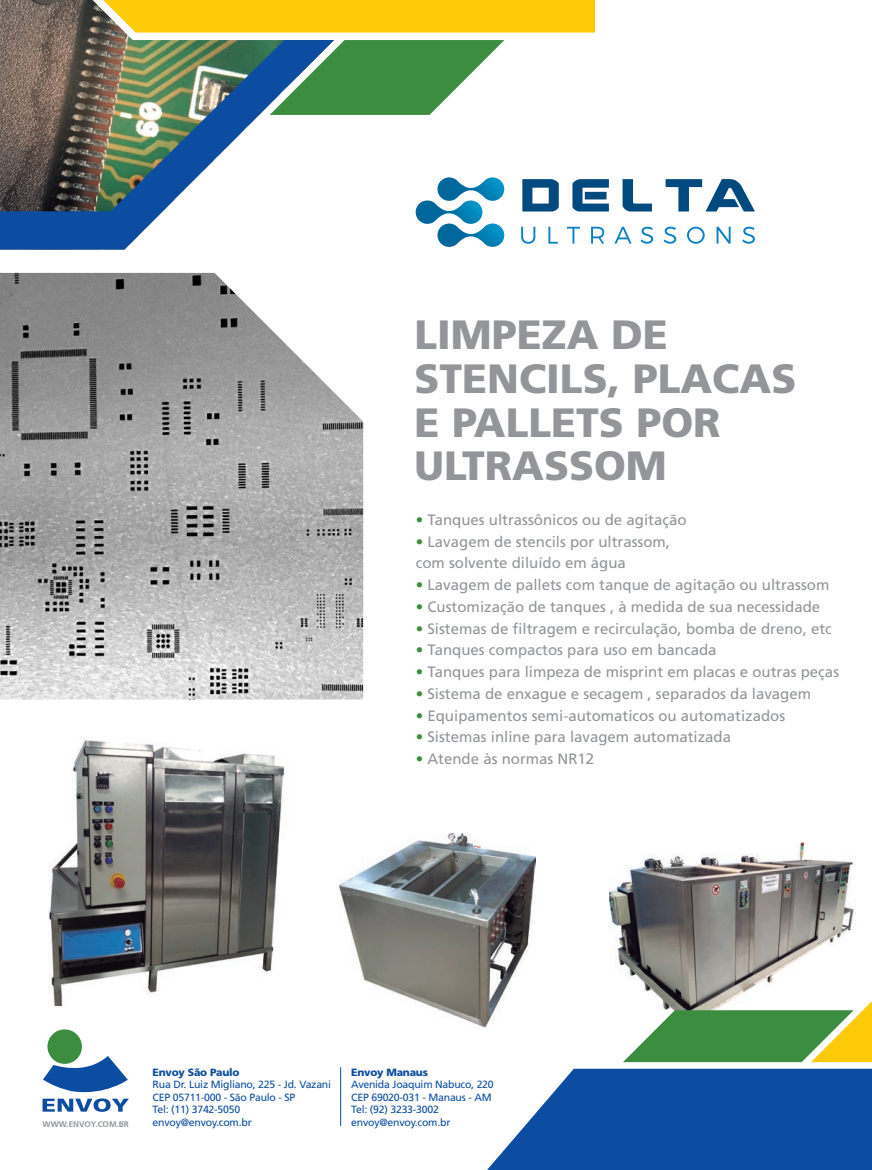
<style>
.page{position:relative;width:872px;height:1170px;background:#fff}
.page>*{position:absolute;margin:0;border:0;box-sizing:border-box;transform-origin:0 0}
.t1{font:900 40.95px "Frutiger";color:#939598}
.t2{font:15px "Frutiger";color:#939598}
.t3{font:10.5px/12.6px "Frutiger";letter-spacing:-.02em;color:#0d4da1}
.t4{font:900 10.5px "Frutiger";letter-spacing:-.02em;color:#0d4da1}
.t5{font:700 8.1px "Frutiger";color:#939598}
.s1{color:#3c8d3f}
</style>
<div class="page">
<img style="left:25px;top:699px;width:271px;height:306px">
<div style="left:334px;top:0;width:261px;height:33px;background:#feca0a"></div>
<svg style="left:334px;top:40px;width:170px;height:75px"></svg>
<img style="left:0;top:0;width:334px;height:40px">
<img style="left:0;top:40px;width:334px;height:209px">
<img style="left:0;top:273px;width:363px;height:426px">
<img style="left:609px;top:842px;width:246px;height:159px">
<img style="left:339px;top:833px;width:197px;height:195px">
<svg style="left:488px;top:1068px;width:384px;height:101px;background:#2a62ac"></svg>
<svg style="left:623px;top:1001px;width:249px;height:61px"></svg>
<svg style="left:43px;top:1055px;width:86px;height:56px"></svg>
<div style="left:47px;top:1029px;width:35px;height:34px;background:#3c8d3f;border-radius:50%"></div>
<hr style="left:340px;top:1067px;width:1px;height:58px;background:#0d4da1">
<svg style="left:522px;top:179px;width:37px;height:32px"></svg>
<svg style="left:572px;top:179px;width:37px;height:32px"></svg>
<svg style="left:622px;top:179px;width:30px;height:32px"></svg>
<svg style="left:665px;top:179px;width:90px;height:32px"></svg>
<svg style="left:521px;top:227px;width:14px;height:17px"></svg>
<svg style="left:548px;top:227px;width:10px;height:16px"></svg>
<svg style="left:567px;top:227px;width:13px;height:16px"></svg>
<svg style="left:591px;top:227px;width:13px;height:16px"></svg>
<svg style="left:614px;top:227px;width:17px;height:16px"></svg>
<svg style="left:640px;top:227px;width:13px;height:17px"></svg>
<svg style="left:663px;top:227px;width:13px;height:17px"></svg>
<svg style="left:687px;top:227px;width:17px;height:17px"></svg>
<svg style="left:716px;top:227px;width:14px;height:16px"></svg>
<svg style="left:742px;top:227px;width:13px;height:17px"></svg>
<svg style="left:415px;top:177px;width:90px;height:70px"></svg>
<p class="t1" style="left:414px;top:310px;width:255px">LIMPEZA DE</p>
<p class="t1" style="left:414px;top:353px;width:383px">STENCILS, PLACAS</p>
<p class="t1" style="left:414px;top:397px;width:307px">E PALLETS POR</p>
<p class="t1" style="left:414px;top:441px;width:254px">ULTRASSOM</p>
<p class="t2" style="left:416px;top:510px;width:272px"><span class="s1">•</span> Tanques ultrassônicos ou de agitação</p>
<p class="t2" style="left:416px;top:532px;width:256px"><span class="s1">•</span> Lavagem de stencils por ultrassom,</p>
<p class="t2" style="left:416px;top:554px;width:212px">com solvente diluído em água</p>
<p class="t2" style="left:416px;top:576px;width:415px"><span class="s1">•</span> Lavagem de pallets com tanque de agitação ou ultrassom</p>
<p class="t2" style="left:416px;top:597px;width:406px"><span class="s1">•</span> Customização de tanques , à medida de sua necessidade</p>
<p class="t2" style="left:416px;top:619px;width:417px"><span class="s1">•</span> Sistemas de filtragem e recirculação, bomba de dreno, etc</p>
<p class="t2" style="left:416px;top:641px;width:302px"><span class="s1">•</span> Tanques compactos para uso em bancada</p>
<p class="t2" style="left:416px;top:663px;width:425px"><span class="s1">•</span> Tanques para limpeza de misprint em placas e outras peças</p>
<p class="t2" style="left:416px;top:684px;width:397px"><span class="s1">•</span> Sistema de enxague e secagem , separados da lavagem</p>
<p class="t2" style="left:416px;top:706px;width:371px"><span class="s1">•</span> Equipamentos semi-automaticos ou automatizados</p>
<p class="t2" style="left:416px;top:728px;width:317px"><span class="s1">•</span> Sistemas inline para lavagem automatizada</p>
<p class="t2" style="left:416px;top:750px;width:180px"><span class="s1">•</span> Atende às normas NR12</p>
<p class="t5" style="left:43px;top:1119px;width:88px">WWW.ENVOY.COM.BR</p>
<p class="t4" style="left:153px;top:1065px;width:88px">Envoy São Paulo</p>
<p class="t3" style="left:153px;top:1078px;width:180px">Rua Dr. Luiz Migliano, 225 - Jd. Vazani<br>CEP 05711-000 - São Paulo - SP</p>
<p class="t3" style="left:153px;top:1103px;width:89px">Tel: (11) 3742-5050</p>
<p class="t3" style="left:153px;top:1116px;width:101px">envoy@envoy.com.br</p>
<p class="t4" style="left:351px;top:1065px;width:78px">Envoy Manaus</p>
<p class="t3" style="left:351px;top:1078px;width:144px">Avenida Joaquim Nabuco, 220</p>
<p class="t3" style="left:351px;top:1090px;width:142px">CEP 69020-031 - Manaus - AM</p>
<p class="t3" style="left:351px;top:1103px;width:89px">Tel: (92) 3233-3002</p>
<p class="t3" style="left:351px;top:1115px;width:101px">envoy@envoy.com.br</p>
</div>
